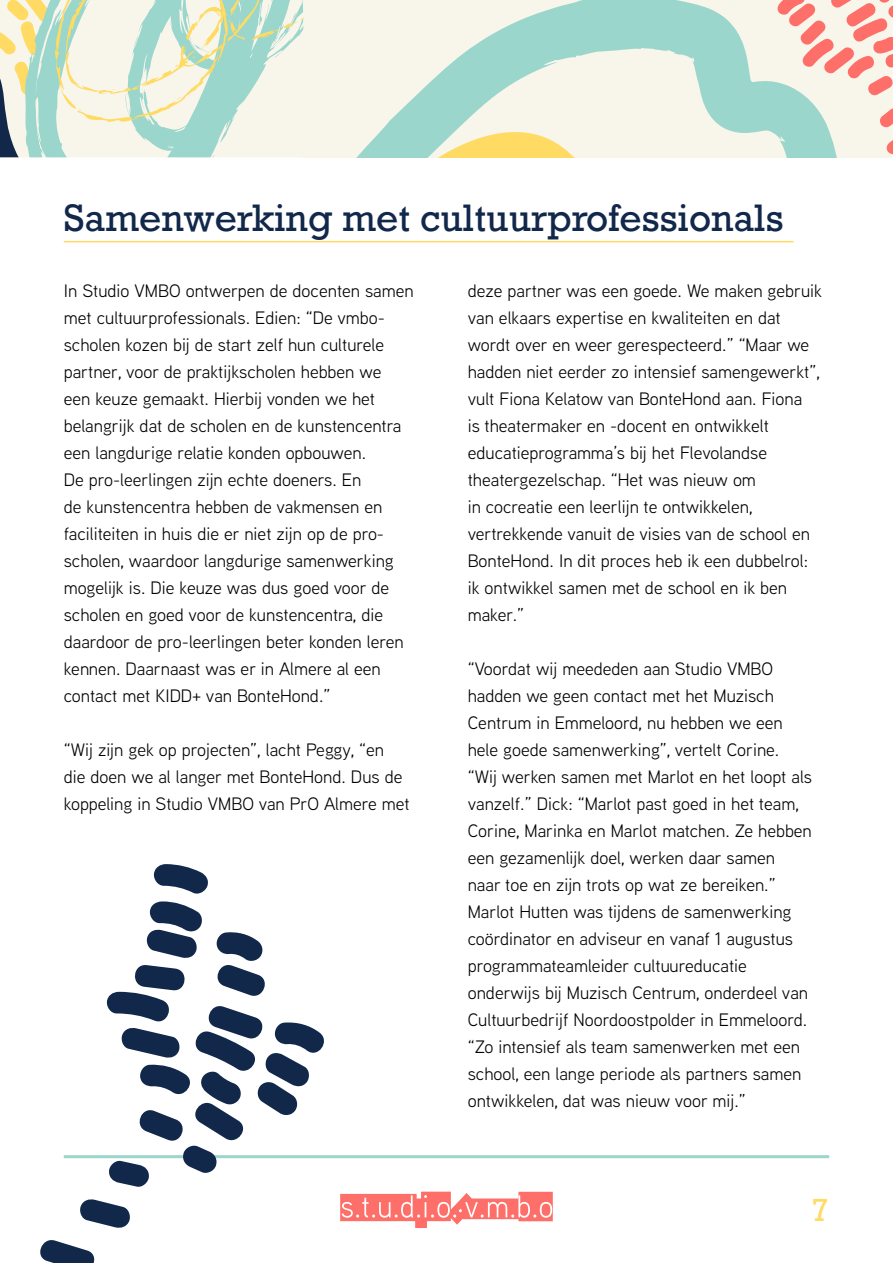
<style>
.page{position:relative;width:893px;height:1263px;background:#fff}
.page>*{position:absolute;margin:0;border:0;box-sizing:border-box;transform-origin:0 0}
.t1{font:36px "Rockwell";color:#12284b}
.t2{font:30px "Rockwell";color:#ffdb63}
.t3{font:18px/27px "Aaux Next";color:#000}
</style>
<div class="page">
<svg style="left:340px;top:1191px;width:213px;height:37px"></svg>
<hr style="left:64px;top:1155px;width:765px;height:3px;background:#9ad6cc">
<hr style="left:64px;top:241px;width:730px;height:1px;background:#ffdb63">
<svg style="left:80px;top:1199px;width:50px;height:29px"></svg>
<svg style="left:40px;top:1240px;width:55px;height:23px"></svg>
<svg style="left:153px;top:864px;width:55px;height:30px"></svg>
<svg style="left:106px;top:901px;width:225px;height:286px"></svg>
<svg style="left:658px;top:0;width:235px;height:157px;background:#cae6dc"></svg>
<svg style="left:879px;top:107px;width:14px;height:48px"></svg>
<svg style="left:761px;top:0;width:132px;height:98px;background:#f5cec5"></svg>
<svg style="left:0;top:0;width:658px;height:157px;background:#dae8d9"></svg>
<h1 class="t1" style="left:64px;top:196px;width:722px">Samenwerking met cultuurprofessionals</h1>
<p class="t3" style="left:64px;top:277px;width:351px">In Studio VMBO ontwerpen de docenten samen met cultuurprofessionals. Edien: “De vmbo&shy;scholen kozen bij de start zelf hun culturele partner, voor de praktijkscholen hebben we<br>een keuze gemaakt. Hierbij vonden we het belangrijk dat de scholen en de kunstencentra een langdurige relatie konden opbouwen.<br>De pro-leerlingen zijn echte doeners. En<br>de kunstencentra hebben de vakmensen en faciliteiten in huis die er niet zijn op de pro&shy;scholen, waardoor langdurige samenwerking mogelijk is. Die keuze was dus goed voor de scholen en goed voor de kunstencentra, die daardoor de pro-leerlingen beter konden leren kennen. Daarnaast was er in Almere al een contact met KIDD+ van BonteHond.”</p>
<p class="t3" style="left:64px;top:736px;width:347px">“Wij zijn gek op projecten”, lacht Peggy, “en die doen we al langer met BonteHond. Dus de koppeling in Studio VMBO van PrO Almere met</p>
<p class="t3" style="left:468px;top:277px;width:356px">deze partner was een goede. We maken gebruik van elkaars expertise en kwaliteiten en dat wordt over en weer gerespecteerd.” “Maar we hadden niet eerder zo intensief samengewerkt”, vult Fiona Kelatow van BonteHond aan. Fiona<br>is theatermaker en -docent en ontwikkelt educatieprogramma’s bij het Flevolandse theatergezelschap. “Het was nieuw om<br>in cocreatie een leerlijn te ontwikkelen, vertrekkende vanuit de visies van de school en BonteHond. In dit proces heb ik een dubbelrol: ik ontwikkel samen met de school en ik ben maker.”</p>
<p class="t3" style="left:468px;top:655px;width:346px">“Voordat wij meededen aan Studio VMBO hadden we geen contact met het Muzisch Centrum in Emmeloord, nu hebben we een hele goede samenwerking”, vertelt Corine. “Wij werken samen met Marlot en het loopt als vanzelf.” Dick: “Marlot past goed in het team, Corine, Marinka en Marlot matchen. Ze hebben een gezamenlijk doel, werken daar samen naar toe en zijn trots op wat ze bereiken.” Marlot Hutten was tijdens de samenwerking coördinator en adviseur en vanaf 1 augustus programmateamleider cultuureducatie onderwijs bij Muzisch Centrum, onderdeel van Cultuurbedrijf Noordoostpolder in Emmeloord. “Zo intensief als team samenwerken met een school, een lange periode als partners samen ontwikkelen, dat was nieuw voor mij.”</p>
<h2 class="t2" style="left:812px;top:1192px;width:19px">7</h2>
</div>
